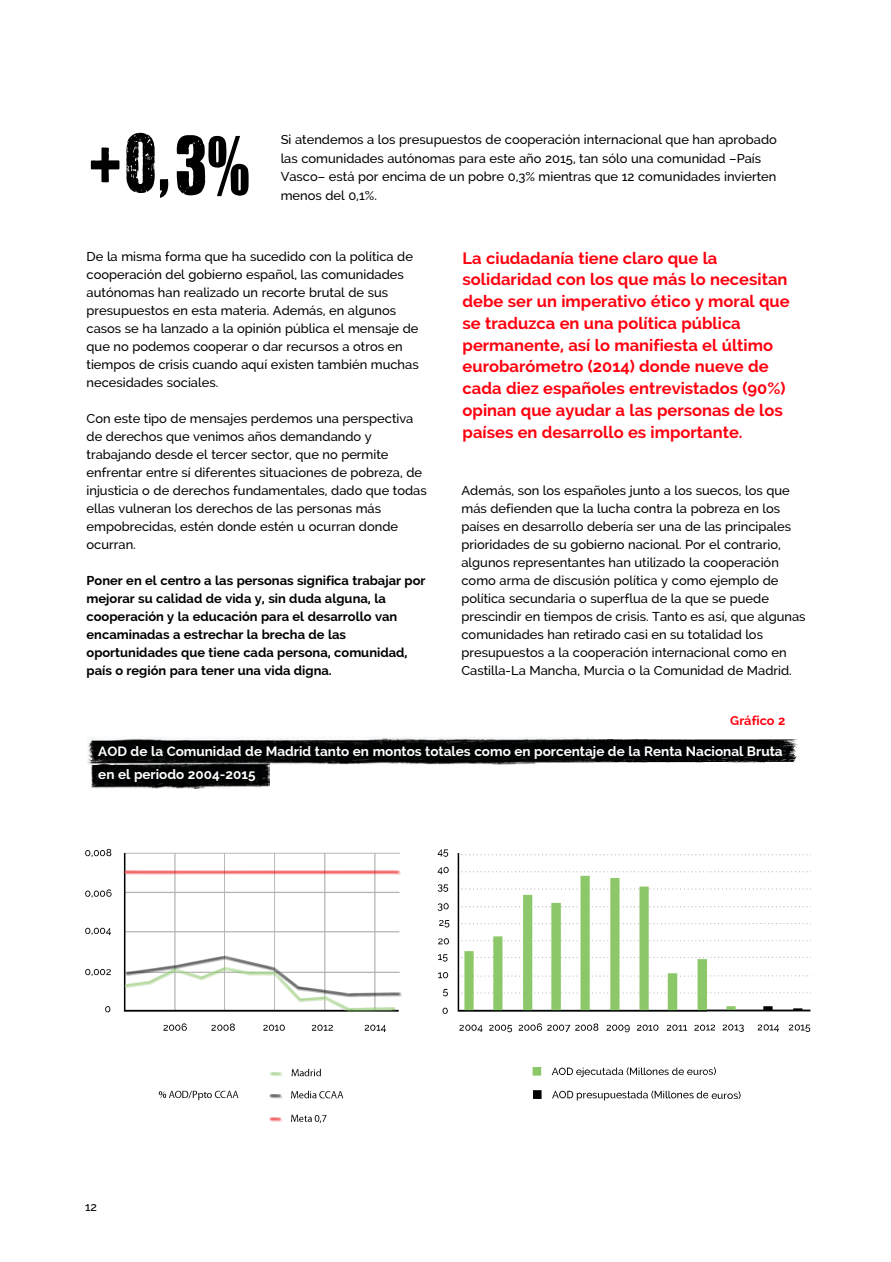
<style>
.page{position:relative;width:891px;height:1262px;background:#fff}
.page>*{position:absolute;margin:0;border:0;box-sizing:border-box;transform-origin:0 0}
.t1{font:67.5px "You Are Loved";color:#000}
.t2{font:700 16.5px/21.8px "Raleway";color:#ff000f}
.t3{font:700 13.5px/22.5px "Raleway";color:#fff}
.t4{font:500 12.9px/18px "Raleway";color:#000}
.t5{font:700 12.9px/18px "Raleway";color:#000}
.t6{font:700 12.75px "Raleway";color:#ff000f}
.t7{font:500 12px "Raleway";color:#000}
</style>
<div class="page">
<img style="left:92px;top:764px;width:177px;height:24px">
<img style="left:87px;top:737px;width:711px;height:27px">
<img style="left:85px;top:848px;width:726px;height:275px">
<h1 class="t1" style="left:85px;top:118px;width:167px">+0,3%</h1>
<p class="t4" style="left:281px;top:131px;width:498px;line-height:18.5px">Si atendemos a los presupuestos de cooperación internacional que han aprobado las comunidades autónomas para este año 2015, tan sólo una comunidad –País Vasco– está por encima de un pobre 0,3% mientras que 12 comunidades invierten menos del 0,1%.</p>
<p class="t4" style="left:87px;top:247px;width:334px">De la misma forma que ha sucedido con la política de cooperación del gobierno español, las comunidades autónomas han realizado un recorte brutal de sus presupuestos en esta materia. Además, en algunos casos se ha lanzado a la opinión pública el mensaje de que no podemos cooperar o dar recursos a otros en tiempos de crisis cuando aquí existen también muchas necesidades sociales.</p>
<p class="t4" style="left:87px;top:409px;width:342px">Con este tipo de mensajes perdemos una perspectiva de derechos que venimos años demandando y trabajando desde el tercer sector, que no permite enfrentar entre sí diferentes situaciones de pobreza, de injusticia o de derechos fundamentales, dado que todas ellas vulneran los derechos de las personas más empobrecidas, estén donde estén u ocurran donde ocurran.</p>
<p class="t5" style="left:87px;top:571px;width:340px">Poner en el centro a las personas significa trabajar por mejorar su calidad de vida y, sin duda alguna, la cooperación y la educación para el desarrollo van encaminadas a estrechar la brecha de las oportunidades que tiene cada persona, comunidad, país o región para tener una vida digna.</p>
<p class="t2" style="left:462px;top:247px;width:329px">La ciudadanía tiene claro que la solidaridad con los que más lo necesitan debe ser un imperativo ético y moral que se traduzca en una política pública permanente, así lo manifiesta el último eurobarómetro (2014) donde nueve de cada diez españoles entrevistados (90%) opinan que ayudar a las personas de los países en desarrollo es importante.</p>
<p class="t4" style="left:461px;top:481px;width:346px">Además, son los españoles junto a los suecos, los que más defienden que la lucha contra la pobreza en los países en desarrollo debería ser una de las principales prioridades de su gobierno nacional. Por el contrario, algunos representantes han utilizado la cooperación como arma de discusión política y como ejemplo de política secundaria o superflua de la que se puede prescindir en tiempos de crisis. Tanto es así, que algunas comunidades han retirado casi en su totalidad los presupuestos a la cooperación internacional como en Castilla-La Mancha, Murcia o la Comunidad de Madrid.</p>
<p class="t6" style="left:730px;top:713px;width:56px">Gráfico 2</p>
<p class="t3" style="left:98px;top:740px;width:686px">AOD de la Comunidad de Madrid tanto en montos totales como en porcentaje de la Renta Nacional Bruta en el periodo 2004-2015</p>
<p class="t7" style="left:85px;top:1200px;width:13px">12</p>
</div>
